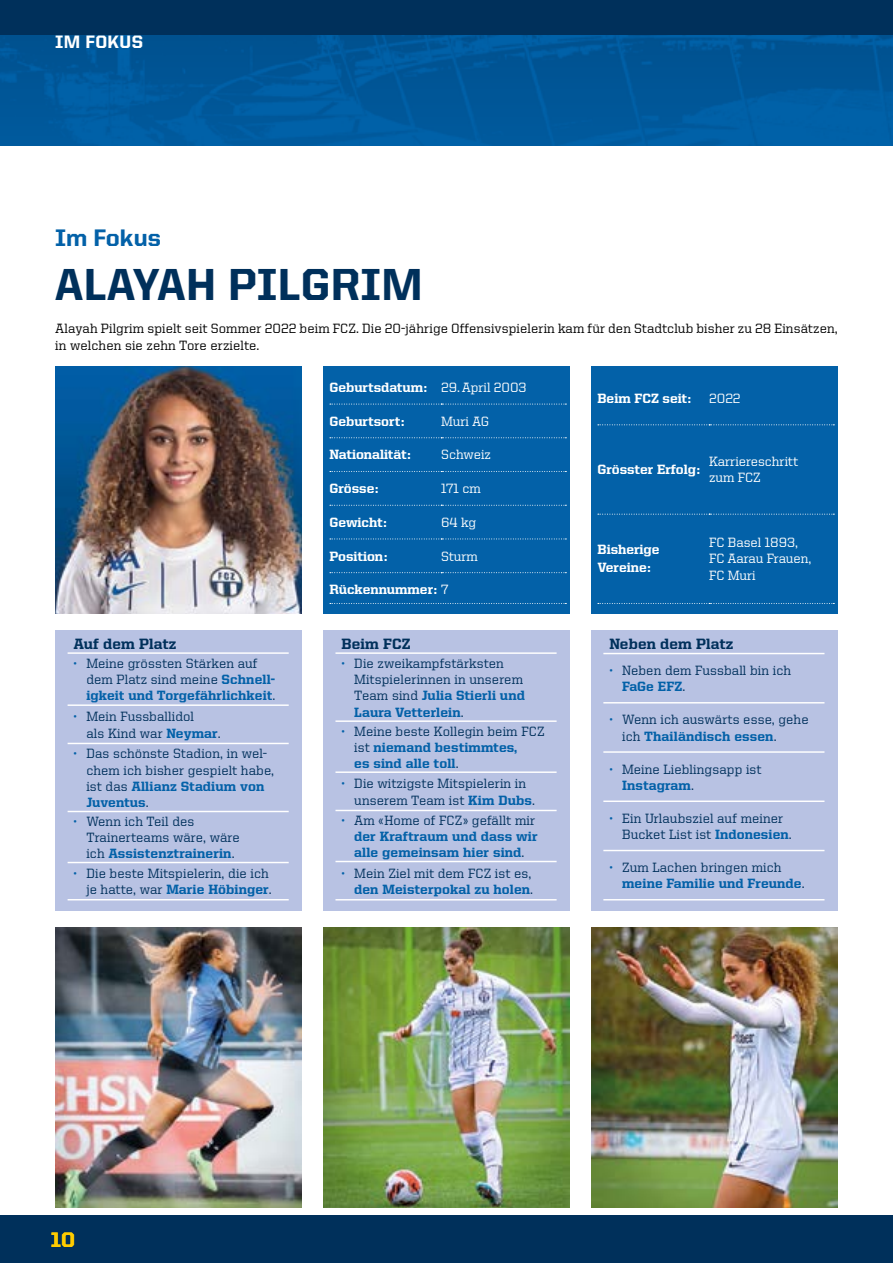
<style>
.page{position:relative;width:893px;height:1263px;background:#fff}
.page>*{position:absolute;margin:0;border:0;box-sizing:border-box;transform-origin:0 0}
.t1{font:800 45px "United Sans Reg";letter-spacing:.01em;color:#00305b}
.t2{font:800 24px "United Sans Reg";color:#0361a8}
.t3{font:800 21px "United Serif Reg";color:#fc0}
.t4{font:800 18px "United Sans Reg";letter-spacing:.02em;color:#fff}
.t5{font:800 15px "United Serif Reg";letter-spacing:.01em;color:#00305b}
.t6{font:500 13.5px/16.2px "United Serif Reg";letter-spacing:.01em;color:#00305b}
.t7{font:800 13.5px/16.2px "United Serif Reg";letter-spacing:.01em;color:#0361a8}
.t8{font:500 13.5px/16.5px "United Serif Reg";letter-spacing:.01em;color:#000}
.t9{font:800 13.5px/18px "United Serif Reg";color:#fff}
.t10{font:500 13.5px/16.2px "United Serif Reg";color:#fff}
.s1{color:#0361a8}
.s2{font-weight:800;color:#0361a8}
.s3{font-weight:500}
.s4{font-weight:500;color:#00305b}
</style>
<div class="page">
<div style="left:0;top:1216px;width:893px;height:47px;background:#00305b"></div>
<img style="left:0;top:34px;width:893px;height:111px">
<div style="left:0;top:0;width:893px;height:34px;background:#00305b"></div>
<img style="left:55px;top:366px;width:247px;height:248px">
<div style="left:323px;top:630px;width:247px;height:281px;background:#b8c2e3"></div>
<div style="left:591px;top:630px;width:247px;height:281px;background:#b8c2e3"></div>
<div style="left:55px;top:630px;width:247px;height:281px;background:#b8c2e3"></div>
<hr style="left:335px;top:652px;width:222px;height:2px;background:#fff">
<hr style="left:335px;top:720px;width:222px;height:2px;background:#fff">
<hr style="left:335px;top:771px;width:222px;height:2px;background:#fff">
<hr style="left:335px;top:810px;width:222px;height:1px;background:#fff">
<hr style="left:335px;top:861px;width:222px;height:1px;background:#fff">
<hr style="left:335px;top:899px;width:222px;height:1px;background:#fff">
<hr style="left:603px;top:653px;width:221px;height:1px;background:#fff">
<hr style="left:603px;top:702px;width:221px;height:1px;background:#fff">
<hr style="left:603px;top:751px;width:221px;height:2px;background:#fff">
<hr style="left:603px;top:800px;width:221px;height:2px;background:#fff">
<hr style="left:603px;top:850px;width:221px;height:1px;background:#fff">
<hr style="left:603px;top:899px;width:221px;height:1px;background:#fff">
<hr style="left:68px;top:652px;width:221px;height:2px;background:#fff">
<hr style="left:68px;top:704px;width:221px;height:2px;background:#fff">
<hr style="left:68px;top:743px;width:221px;height:1px;background:#fff">
<hr style="left:68px;top:811px;width:221px;height:1px;background:#fff">
<hr style="left:68px;top:862px;width:221px;height:1px;background:#fff">
<hr style="left:68px;top:899px;width:221px;height:1px;background:#fff">
<div style="left:323px;top:366px;width:247px;height:247px;background:#0361a8"></div>
<svg style="left:330px;top:404px;width:236px;height:1px"></svg>
<svg style="left:330px;top:437px;width:236px;height:1px"></svg>
<svg style="left:330px;top:471px;width:236px;height:1px"></svg>
<svg style="left:330px;top:505px;width:236px;height:1px"></svg>
<svg style="left:330px;top:539px;width:236px;height:1px"></svg>
<svg style="left:330px;top:572px;width:236px;height:1px"></svg>
<div style="left:591px;top:366px;width:247px;height:247px;background:#0361a8"></div>
<svg style="left:598px;top:424px;width:236px;height:1px"></svg>
<svg style="left:598px;top:514px;width:236px;height:1px"></svg>
<svg style="left:598px;top:603px;width:236px;height:1px"></svg>
<svg style="left:330px;top:603px;width:236px;height:1px"></svg>
<img style="left:55px;top:927px;width:247px;height:281px">
<img style="left:323px;top:927px;width:247px;height:281px">
<img style="left:591px;top:927px;width:247px;height:281px">
<h3 class="t4" style="left:55px;top:32px;width:89px">IM FOKUS</h3>
<h2 class="t2" style="left:55px;top:225px;width:107px">Im Fokus</h2>
<h1 class="t1" style="left:55px;top:260px;width:369px">ALAYAH PILGRIM</h1>
<p class="t8" style="left:55px;top:320px;width:784px">Alayah Pilgrim spielt seit Sommer 2022 beim FCZ. Die 20-jährige Offensivspielerin kam für den Stadtclub bisher zu 28 Einsätzen, in welchen sie zehn Tore erzielte.</p>
<p class="t5" style="left:74px;top:635px;width:104px">Auf dem Platz</p>
<p class="t6" style="left:86px;top:655px;width:190px;text-indent:-13px"><span class="s1">•</span> Meine grössten Stärken auf dem Platz sind meine <span class="s2">Schnell&shy;igkeit und Torgefährlichkeit</span>.</p>
<p class="t6" style="left:86px;top:708px;width:136px;text-indent:-13px"><span class="s1">•</span> Mein Fussballidol<br>als Kind war <span class="s2">Neymar</span>.</p>
<p class="t6" style="left:86px;top:745px;width:189px;text-indent:-13px"><span class="s1">•</span> Das schönste Stadion, in wel&shy;chem ich bisher gespielt habe, ist das <span class="s2">Allianz Stadium von<br>Juventus</span>.</p>
<p class="t6" style="left:86px;top:813px;width:155px;text-indent:-13px"><span class="s1">•</span> Wenn ich Teil des<br>Trainerteams wäre, wäre ich <span class="s2">Assistenztrainerin</span>.</p>
<p class="t6" style="left:74px;top:865px;width:200px;text-align:right"><span class="s1">•</span> Die beste Mitspielerin, die ich je hatte, war <span class="s2">Marie Höbinger</span>.</p>
<p class="t9" style="left:330px;top:378px;width:199px">Geburtsdatum: <span class="s3">29. April 2003</span></p>
<p class="t9" style="left:330px;top:412px;width:76px">Geburtsort:</p>
<p class="t10" style="left:441px;top:413px;width:49px">Muri AG</p>
<p class="t9" style="left:330px;top:445px;width:83px">Nationalität:</p>
<p class="t10" style="left:441px;top:446px;width:51px">Schweiz</p>
<p class="t9" style="left:330px;top:479px;width:50px">Grösse:</p>
<p class="t10" style="left:441px;top:480px;width:41px">171 cm</p>
<p class="t9" style="left:330px;top:513px;width:59px">Gewicht:</p>
<p class="t10" style="left:441px;top:514px;width:37px">64 kg</p>
<p class="t9" style="left:330px;top:547px;width:59px">Position:</p>
<p class="t10" style="left:441px;top:547px;width:38px">Sturm</p>
<p class="t9" style="left:330px;top:580px;width:120px">Rückennummer: <span class="s3">7</span></p>
<p class="t5" style="left:341px;top:635px;width:71px">Beim FCZ</p>
<p class="t6" style="left:354px;top:655px;width:172px;text-indent:-13px"><span class="s1">•</span> Die zweikampfstärksten<br>Mitspielerinnen in unserem<br>Team sind <span class="s2">Julia Stierli und<br>Laura Vetterlein</span>.</p>
<p class="t7" style="left:354px;top:723px;width:192px;text-indent:-13px"><span class="s3">•</span> <span class="s4">Meine beste Kollegin beim FCZ ist</span> niemand bestimmtes,<br>es sind alle toll<span class="s4">.</span></p>
<p class="t6" style="left:354px;top:775px;width:182px;text-indent:-13px"><span class="s1">•</span> Die witzigste Mitspielerin in unserem Team ist <span class="s2">Kim Dubs</span>.</p>
<p class="t7" style="left:354px;top:812px;width:185px;text-indent:-13px"><span class="s3">•</span> <span class="s4">Am «Home of FCZ» gefällt mir </span>der Kraftraum und dass wir alle gemeinsam hier sind<span class="s4">.</span></p>
<p class="t6" style="left:341px;top:865px;width:193px;text-align:right"><span class="s1">•</span> Mein Ziel mit dem FCZ ist es, <span class="s2">den Meisterpokal zu holen</span>.</p>
<p class="t9" style="left:597px;top:389px;width:95px">Beim FCZ seit:</p>
<p class="t10" style="left:709px;top:390px;width:33px">2022</p>
<p class="t9" style="left:597px;top:460px;width:104px">Grösster Erfolg:</p>
<p class="t10" style="left:709px;top:453px;width:91px">Karriereschritt zum FCZ</p>
<p class="t9" style="left:597px;top:540px;width:63px">Bisherige<br>Vereine:</p>
<p class="t10" style="left:709px;top:534px;width:104px">FC Basel 1893,<br>FC Aarau Frauen,<br>FC Muri</p>
<p class="t5" style="left:609px;top:636px;width:125px">Neben dem Platz</p>
<p class="t6" style="left:622px;top:662px;width:171px;text-indent:-13px"><span class="s1">•</span> Neben dem Fussball bin ich<br><span class="s2">FaGe EFZ</span>.</p>
<p class="t6" style="left:622px;top:711px;width:188px;text-indent:-13px"><span class="s1">•</span> Wenn ich auswärts esse, gehe ich <span class="s2">Thailändisch essen</span>.</p>
<p class="t6" style="left:622px;top:761px;width:141px;text-indent:-13px"><span class="s1">•</span> Meine Lieblingsapp ist<br><span class="s2">Instagram</span>.</p>
<p class="t6" style="left:622px;top:810px;width:171px;text-indent:-13px"><span class="s1">•</span> Ein Urlaubsziel auf meiner<br>Bucket List ist <span class="s2">Indonesien</span>.</p>
<p class="t7" style="left:622px;top:859px;width:184px;text-indent:-13px"><span class="s3">•</span> <span class="s4">Zum Lachen bringen mich </span>meine Familie und Freunde<span class="s4">.</span></p>
<h3 class="t3" style="left:51px;top:1228px;width:26px">10</h3>
</div>
